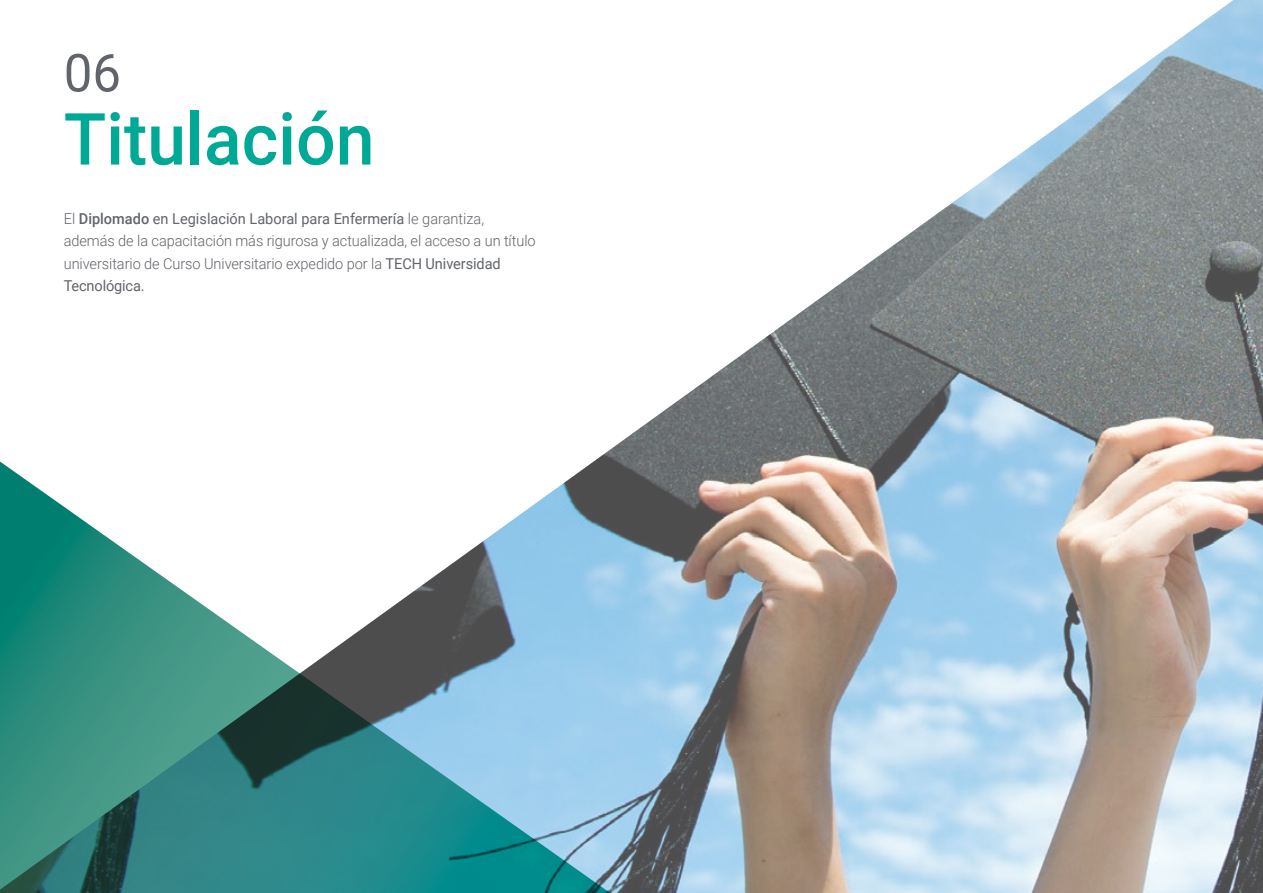
<style>
.page{position:relative;width:1263px;height:893px;background:#fff}
.page>*{position:absolute;margin:0;border:0;box-sizing:border-box;transform-origin:0 0}
.t1{font:500 72px "Roboto";color:#00a996}
.t2{font:52.5px "Roboto";color:#61646a}
.t3{font:300 15px/22.5px "Roboto";letter-spacing:-.005em;color:#61646a}
.s1{font-weight:500}
.s2{font-weight:400}
</style>
<div class="page">
<img style="left:615px;top:0;width:648px;height:893px">
<svg style="left:0;top:446px;width:640px;height:447px"></svg>
<h2 class="t2" style="left:64px;top:36px;width:59px">06</h2>
<h1 class="t1" style="left:64px;top:89px;width:312px">Titulación</h1>
<p class="t3" style="left:64px;top:207px;width:473px">El <span class="s1">Diplomado</span> <span class="s2">en Legislación Laboral para Enfermería</span> le garantiza, además de la capacitación más rigurosa y actualizada, el acceso a un título universitario de Curso Universitario expedido por la <span class="s2">TECH Universidad Tecnológica.</span></p>
</div>
